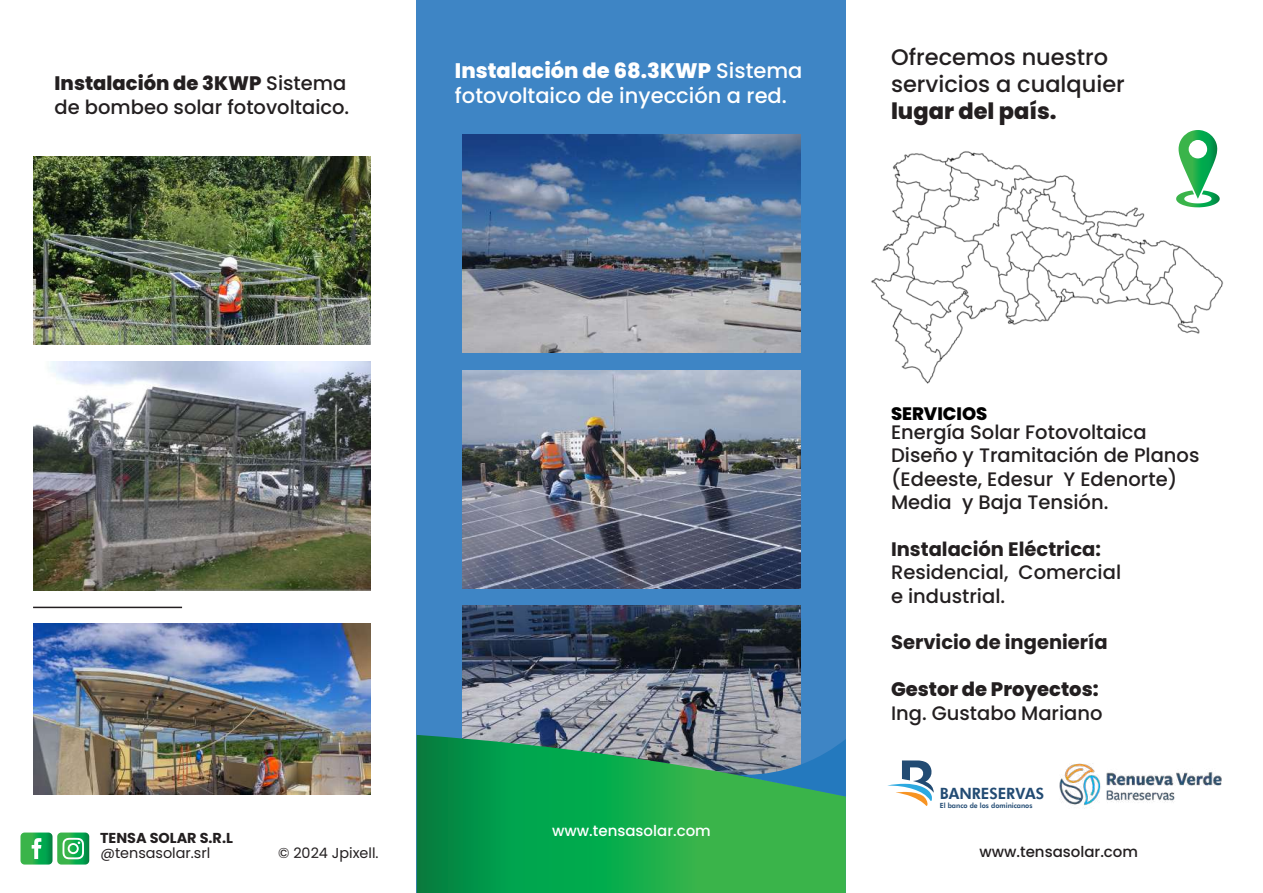
<style>
.page{position:relative;width:1263px;height:893px;background:#fff}
.page>*{position:absolute;margin:0;border:0;box-sizing:border-box;transform-origin:0 0}
.t1{font:500 22.5px/27px "Poppins";color:#231f20}
.t2{font:800 22.5px "Poppins";color:#231f20}
.t3{font:500 21px/25.2px "Poppins";color:#fff}
.t4{font:500 19.5px/23.4px "Poppins";color:#231f20}
.t5{font:700 19.5px "Poppins";color:#231f20}
.t6{font:800 19.5px "Poppins";color:#231f20}
.t7{font:800 18px "Poppins";color:#000}
.t8{font:800 15.6px "Futura BT";color:#224b73;scale:.96 1}
.t9{font:500 15px "Poppins";color:#231f20}
.t10{font:500 15px "Poppins";color:#fff}
.t11{font:14.4px "Poppins";color:#231f20}
.t12{font:700 14.4px "Poppins";color:#231f20}
.t13{font:800 7.05px "Futura BT";color:#224b73;scale:.96 1}
.s1{font-weight:800}
</style>
<div class="page">
<div style="left:417px;top:0;width:429px;height:893px;background:#3e85c5"></div>
<img style="left:871px;top:151px;width:352px;height:233px">
<svg style="left:1176px;top:130px;width:44px;height:77px"></svg>
<svg style="left:887px;top:760px;width:47px;height:46px"></svg>
<img style="left:1059px;top:763px;width:163px;height:46px">
<img style="left:33px;top:362px;width:338px;height:229px">
<img style="left:463px;top:135px;width:337px;height:218px">
<img style="left:463px;top:370px;width:337px;height:218px">
<img style="left:463px;top:606px;width:337px;height:129px">
<svg style="left:417px;top:735px;width:429px;height:158px;background:#21a351"></svg>
<svg style="left:735px;top:739px;width:111px;height:57px;background:#518f9f"></svg>
<svg style="left:21px;top:832px;width:68px;height:32px"></svg>
<img style="left:33px;top:157px;width:338px;height:187px">
<img style="left:33px;top:624px;width:338px;height:170px">
<hr style="left:33px;top:607px;width:149px;height:1px;background:#231f20">
<p class="t4" style="left:55px;top:72px;width:296px"><span class="s1">Instalación de 3KWP</span> Sistema de bombeo solar fotovoltaico.</p>
<p class="t3" style="left:455px;top:58px;width:349px"><span class="s1">Instalación de 68.3KWP</span> Sistema fotovoltaico de inyección a red.</p>
<p class="t1" style="left:891px;top:44px;width:235px">Ofrecemos nuestro servicios a cualquier</p>
<p class="t2" style="left:891px;top:98px;width:167px">lugar del país.</p>
<p class="t7" style="left:891px;top:404px;width:98px">SERVICIOS</p>
<p class="t4" style="left:891px;top:420px;width:310px">Energía Solar Fotovoltaica<br>Diseño y Tramitación de Planos (Edeeste, Edesur Y Edenorte)<br>Media y Baja Tensión.</p>
<p class="t5" style="left:891px;top:538px;width:211px">Instalación Eléctrica:</p>
<p class="t4" style="left:891px;top:561px;width:232px">Residencial, Comercial e industrial.</p>
<p class="t5" style="left:891px;top:631px;width:218px">Servicio de ingeniería</p>
<p class="t6" style="left:891px;top:678px;width:209px">Gestor de Proyectos:</p>
<p class="t4" style="left:891px;top:701px;width:213px">Ing. Gustabo Mariano</p>
<p class="t8" style="left:940px;top:784px;width:110px">BANRESERVAS</p>
<p class="t13" style="left:940px;top:801px;width:98px">El banco de los dominicanos</p>
<p class="t10" style="left:552px;top:822px;width:160px">www.tensasolar.com</p>
<p class="t12" style="left:100px;top:830px;width:134px">TENSA SOLAR S.R.L</p>
<p class="t11" style="left:100px;top:844px;width:111px">@tensasolar.srl</p>
<p class="t11" style="left:278px;top:844px;width:102px">© 2024 Jpixell.</p>
<p class="t9" style="left:979px;top:843px;width:160px">www.tensasolar.com</p>
</div>
